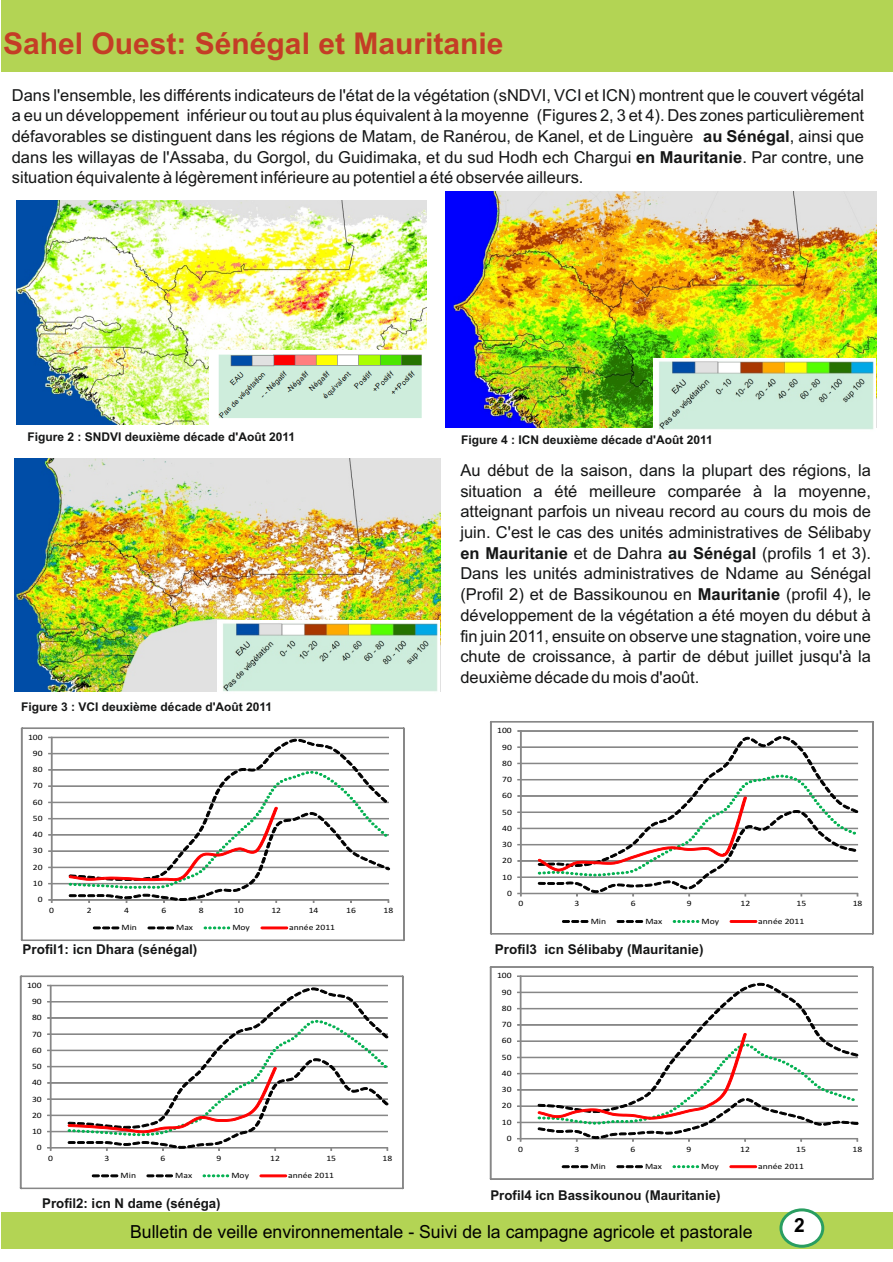
<style>
.page{position:relative;width:893px;height:1262px;background:#fff}
.page>*{position:absolute;margin:0;border:0;box-sizing:border-box;transform-origin:0 0}
.t1{font:700 30px "Arial";color:#c43d26}
.t2{font:700 19.5px "Arial";color:#000}
.t3{font:18px "Arial";color:#000}
.t4{font:16.5px/20.7px "Arial";color:#151616;text-align:justify}
.t5{font:700 13.5px "Arial";color:#151616}
.t6{font:700 12px "Arial";color:#151616}
.t7{font:8.25px "Calibri";color:#000;scale:1.17 1}
.s1{font-weight:700}
</style>
<div class="page">
<div style="left:2px;top:0;width:891px;height:72px;background:#b3d454"></div>
<div style="left:1px;top:1212px;width:892px;height:36px;background:#b3d454"></div>
<div style="left:781px;top:1209px;width:41px;height:37px;background:#fff;border-radius:50%"></div>
<div style="left:779px;top:1208px;width:45px;height:39px;border:3px solid #299e61;border-radius:50%"></div>
<img style="left:15px;top:458px;width:425px;height:233px">
<svg style="left:21px;top:727px;width:383px;height:213px"></svg>
<svg style="left:20px;top:975px;width:383px;height:213px"></svg>
<svg style="left:490px;top:966px;width:383px;height:213px"></svg>
<svg style="left:490px;top:721px;width:383px;height:213px"></svg>
<img style="left:17px;top:201px;width:409px;height:224px">
<img style="left:217px;top:620px;width:222px;height:72px">
<img style="left:209px;top:350px;width:217px;height:74px">
<img style="left:445px;top:191px;width:431px;height:236px">
<img style="left:653px;top:359px;width:222px;height:71px">
<h1 class="t1" style="left:3px;top:32px;width:502px">Sahel Ouest: Sénégal et Mauritanie</h1>
<p class="t4" style="left:12px;top:86px;width:853px">Dans l'ensemble, les différents indicateurs de l'état de la végétation (sNDVI, VCI et ICN) montrent que le couvert végétal a eu un développement inférieur ou tout au plus équivalent à la moyenne (Figures 2, 3 et 4). Des zones particulièrement défavorables se distinguent dans les régions de Matam, de Ranérou, de Kanel, et de Linguère <span class="s1">au Sénégal</span>, ainsi que dans les willayas de l'Assaba, du Gorgol, du Guidimaka, et du sud Hodh ech Chargui <span class="s1">en Mauritanie</span>. Par contre, une situation équivalente à légèrement inférieure au potentiel a été observée ailleurs.</p>
<p class="t6" style="left:27px;top:432px;width:269px">Figure 2 : SNDVI deuxième décade d'Août 2011</p>
<p class="t6" style="left:21px;top:702px;width:252px">Figure 3 : VCI deuxième décade d'Août 2011</p>
<p class="t7" style="left:28px;top:733px;width:14px">100</p>
<p class="t7" style="left:33px;top:750px;width:10px">90</p>
<p class="t7" style="left:33px;top:766px;width:10px">80</p>
<p class="t7" style="left:33px;top:782px;width:10px">70</p>
<p class="t7" style="left:33px;top:798px;width:10px">60</p>
<p class="t7" style="left:33px;top:814px;width:10px">50</p>
<p class="t7" style="left:33px;top:831px;width:10px">40</p>
<p class="t7" style="left:33px;top:847px;width:10px">30</p>
<p class="t7" style="left:33px;top:863px;width:10px">20</p>
<p class="t7" style="left:33px;top:879px;width:10px">10</p>
<p class="t7" style="left:38px;top:896px;width:6px">0</p>
<p class="t7" style="left:49px;top:906px;width:6px">0</p>
<p class="t7" style="left:87px;top:906px;width:6px">2</p>
<p class="t7" style="left:124px;top:906px;width:6px">4</p>
<p class="t7" style="left:161px;top:906px;width:6px">6</p>
<p class="t7" style="left:199px;top:906px;width:6px">8</p>
<p class="t7" style="left:234px;top:906px;width:10px">10</p>
<p class="t7" style="left:271px;top:906px;width:10px">12</p>
<p class="t7" style="left:309px;top:906px;width:10px">14</p>
<p class="t7" style="left:346px;top:906px;width:10px">16</p>
<p class="t7" style="left:383px;top:906px;width:10px">18</p>
<p class="t7" style="left:121px;top:924px;width:15px">Min</p>
<p class="t7" style="left:176px;top:924px;width:16px">Max</p>
<p class="t7" style="left:232px;top:924px;width:17px">Moy</p>
<p class="t7" style="left:289px;top:924px;width:41px">année 2011</p>
<p class="t5" style="left:23px;top:944px;width:176px">Profil1: icn Dhara (sénégal)</p>
<p class="t7" style="left:27px;top:981px;width:14px">100</p>
<p class="t7" style="left:32px;top:998px;width:10px">90</p>
<p class="t7" style="left:32px;top:1014px;width:10px">80</p>
<p class="t7" style="left:32px;top:1030px;width:10px">70</p>
<p class="t7" style="left:32px;top:1046px;width:10px">60</p>
<p class="t7" style="left:32px;top:1062px;width:10px">50</p>
<p class="t7" style="left:32px;top:1079px;width:10px">40</p>
<p class="t7" style="left:32px;top:1095px;width:10px">30</p>
<p class="t7" style="left:32px;top:1111px;width:10px">20</p>
<p class="t7" style="left:32px;top:1127px;width:10px">10</p>
<p class="t7" style="left:37px;top:1144px;width:6px">0</p>
<p class="t7" style="left:48px;top:1154px;width:6px">0</p>
<p class="t7" style="left:104px;top:1154px;width:6px">3</p>
<p class="t7" style="left:160px;top:1154px;width:6px">6</p>
<p class="t7" style="left:216px;top:1154px;width:6px">9</p>
<p class="t7" style="left:270px;top:1154px;width:10px">12</p>
<p class="t7" style="left:326px;top:1154px;width:10px">15</p>
<p class="t7" style="left:382px;top:1154px;width:10px">18</p>
<p class="t7" style="left:121px;top:1172px;width:15px">Min</p>
<p class="t7" style="left:175px;top:1172px;width:16px">Max</p>
<p class="t7" style="left:231px;top:1172px;width:17px">Moy</p>
<p class="t7" style="left:288px;top:1172px;width:41px">année 2011</p>
<p class="t5" style="left:42px;top:1198px;width:180px">Profil2: icn N dame (sénéga)</p>
<p class="t6" style="left:461px;top:435px;width:253px">Figure 4 : ICN deuxième décade d'Août 2011</p>
<p class="t4" style="left:460px;top:461px;width:412px">Au début de la saison, dans la plupart des régions, la situation a été meilleure comparée à la moyenne, atteignant parfois un niveau record au cours du mois de juin. C'est le cas des unités administratives de Sélibaby <span class="s1">en Mauritanie</span> et de Dahra <span class="s1">au Sénégal</span> (profils 1 et 3).<br>Dans les unités administratives de Ndame au Sénégal (Profil 2) et de Bassikounou en <span class="s1">Mauritanie</span> (profil 4), le développement de la végétation a été moyen du début à fin juin 2011, ensuite on observe une stagnation, voire une chute de croissance, à partir de début juillet jusqu'à la deuxième décade du mois d'août.</p>
<p class="t7" style="left:497px;top:727px;width:14px">100</p>
<p class="t7" style="left:502px;top:743px;width:10px">90</p>
<p class="t7" style="left:502px;top:759px;width:10px">80</p>
<p class="t7" style="left:502px;top:775px;width:10px">70</p>
<p class="t7" style="left:502px;top:792px;width:10px">60</p>
<p class="t7" style="left:502px;top:808px;width:10px">50</p>
<p class="t7" style="left:502px;top:824px;width:10px">40</p>
<p class="t7" style="left:502px;top:841px;width:10px">30</p>
<p class="t7" style="left:502px;top:857px;width:10px">20</p>
<p class="t7" style="left:502px;top:873px;width:10px">10</p>
<p class="t7" style="left:507px;top:889px;width:6px">0</p>
<p class="t7" style="left:518px;top:900px;width:6px">0</p>
<p class="t7" style="left:574px;top:900px;width:6px">3</p>
<p class="t7" style="left:630px;top:900px;width:6px">6</p>
<p class="t7" style="left:686px;top:900px;width:6px">9</p>
<p class="t7" style="left:740px;top:900px;width:10px">12</p>
<p class="t7" style="left:796px;top:900px;width:10px">15</p>
<p class="t7" style="left:852px;top:900px;width:10px">18</p>
<p class="t7" style="left:590px;top:917px;width:15px">Min</p>
<p class="t7" style="left:645px;top:917px;width:16px">Max</p>
<p class="t7" style="left:701px;top:917px;width:17px">Moy</p>
<p class="t7" style="left:758px;top:917px;width:41px">année 2011</p>
<p class="t5" style="left:495px;top:944px;width:210px">Profil3 icn Sélibaby (Mauritanie)</p>
<p class="t7" style="left:497px;top:972px;width:14px">100</p>
<p class="t7" style="left:502px;top:988px;width:10px">90</p>
<p class="t7" style="left:502px;top:1004px;width:10px">80</p>
<p class="t7" style="left:502px;top:1021px;width:10px">70</p>
<p class="t7" style="left:502px;top:1037px;width:10px">60</p>
<p class="t7" style="left:502px;top:1053px;width:10px">50</p>
<p class="t7" style="left:502px;top:1069px;width:10px">40</p>
<p class="t7" style="left:502px;top:1086px;width:10px">30</p>
<p class="t7" style="left:502px;top:1102px;width:10px">20</p>
<p class="t7" style="left:502px;top:1118px;width:10px">10</p>
<p class="t7" style="left:507px;top:1134px;width:6px">0</p>
<p class="t7" style="left:518px;top:1145px;width:6px">0</p>
<p class="t7" style="left:574px;top:1145px;width:6px">3</p>
<p class="t7" style="left:630px;top:1145px;width:6px">6</p>
<p class="t7" style="left:686px;top:1145px;width:6px">9</p>
<p class="t7" style="left:740px;top:1145px;width:10px">12</p>
<p class="t7" style="left:796px;top:1145px;width:10px">15</p>
<p class="t7" style="left:852px;top:1145px;width:10px">18</p>
<p class="t7" style="left:590px;top:1162px;width:15px">Min</p>
<p class="t7" style="left:645px;top:1162px;width:16px">Max</p>
<p class="t7" style="left:701px;top:1162px;width:17px">Moy</p>
<p class="t7" style="left:758px;top:1162px;width:41px">année 2011</p>
<p class="t5" style="left:490px;top:1189px;width:231px">Profil4 icn Bassikounou (Mauritanie)</p>
<p class="t3" style="left:130px;top:1224px;width:624px">Bulletin de veille environnementale - Suivi de la campagne agricole et pastorale</p>
<p class="t2" style="left:794px;top:1218px;width:12px">2</p>
</div>
